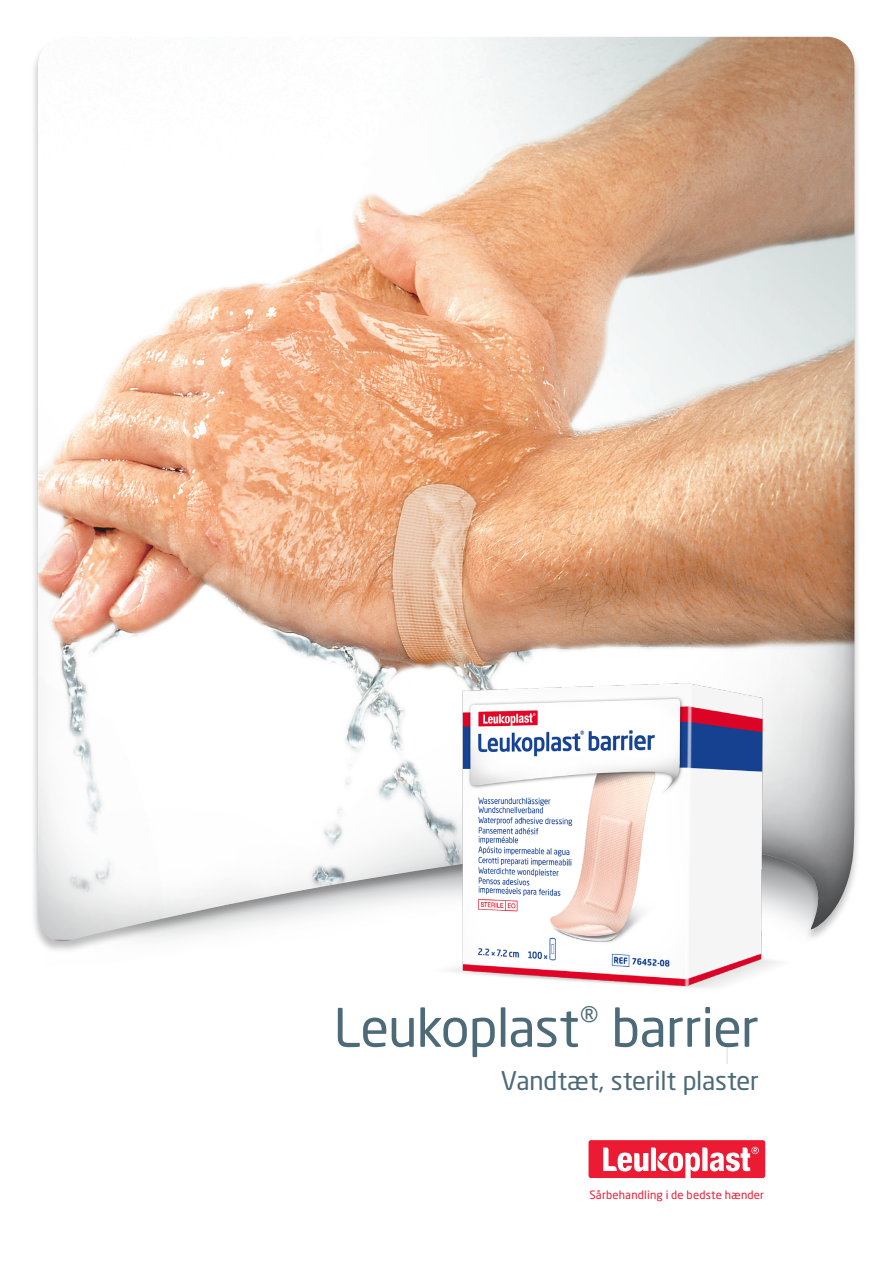
<style>
.page{position:relative;width:893px;height:1263px;background:#fff}
.page>*{position:absolute;margin:0;border:0;box-sizing:border-box;transform-origin:0 0}
.HL_titel_reg_dark_gr{font:52.5px "Neo Sans W1 G";letter-spacing:-.01em;color:#4d6a78}
.HL_titel_reg_dark_gr-2{font:25.5px "Neo Sans W1 G";letter-spacing:-.01em;color:#4d6a78}
.t1{font:11.4px "Neo Sans W1 G";letter-spacing:.02em;color:#ed1a33}
</style>
<div class="page">
<svg style="left:587px;top:1138px;width:180px;height:42px"></svg>
<svg style="left:588px;top:1140px;width:177px;height:38px"></svg>
<div style="left:31px;top:36px;width:831px;height:917px;background:#231f20;opacity:.3"></div>
<img style="left:38px;top:37px;width:817px;height:74px">
<img style="left:38px;top:111px;width:817px;height:831px">
<img style="left:402px;top:640px;width:460px;height:423px">
<p class="HL_titel_reg_dark_gr" style="left:334px;top:995px;width:427px">Leukoplast<sup>®</sup> barrier</p>
<p class="HL_titel_reg_dark_gr-2" style="left:501px;top:1065px;width:260px">Vandtæt, sterilt plaster</p>
<p class="t1" style="left:589px;top:1188px;width:176px">Sårbehandling i de bedste hænder</p>
</div>
